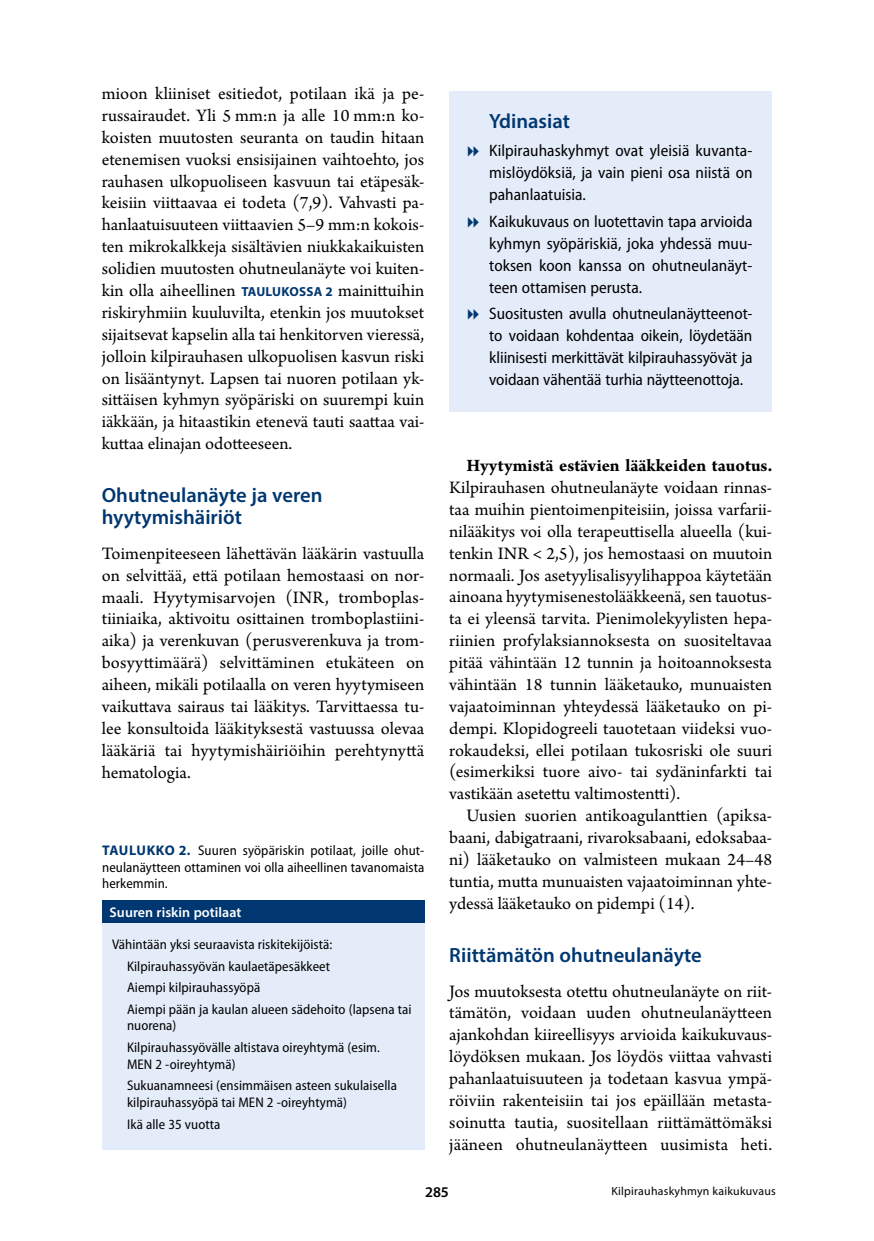
<style>
.page{position:relative;width:874px;height:1241px;background:#fff}
.page>*{position:absolute;margin:0;border:0;box-sizing:border-box;transform-origin:0 0}
.t1{font:600 20.65px/21.9px "Myriad Pro";color:#003770}
.t2{font:18.38px/21.9px "Arno Pro";color:#000;text-align:justify}
.t3{font:700 18.38px "Arno Pro";letter-spacing:.005em;color:#000}
.t4{font:semi-condensed 16.62px/21.9px "Myriad Pro";color:#000;text-align:justify}
.t5{font:600 14.88px "Myriad Pro";color:#000}
.t6{font:semi-condensed 14px/21.5px "Myriad Pro";letter-spacing:.005em;color:#000}
.t7{font:600 14px "Myriad Pro";letter-spacing:.005em;color:#fff}
.t8{font:11.9px "Myriad Pro";letter-spacing:.02em;color:#000}
.s1{font-family:"Myriad Pro";font-weight:700;font-size:13.12px;color:#003770}
.s2{font-weight:700;font-stretch:normal;color:#003770}
</style>
<div class="page">
<div style="left:102px;top:900px;width:322px;height:23px;background:#003770"></div>
<div style="left:102px;top:923px;width:322px;height:226px;background:#e4ecf9"></div>
<div style="left:448px;top:91px;width:323px;height:320px;background:#e4ecf9"></div>
<p class="t2" style="left:102px;top:84px;width:324px">mioon kliiniset esitiedot, potilaan ikä ja pe&shy;russairaudet. Yli 5 mm:n ja alle 10 mm:n ko&shy;koisten muutosten seuranta on taudin hitaan etenemisen vuoksi ensisijainen vaihtoehto, jos rauhasen ulkopuoliseen kasvuun tai etäpesäk&shy;keisiin viittaavaa ei todeta (7,9). Vahvasti pa&shy;hanlaatuisuuteen viittaavien 5–9 mm:n kokois&shy;ten mikrokalkkeja sisältävien niukkakaikuisten solidien muutosten ohutneulanäyte voi kuiten&shy;kin olla aiheellinen <span class="s1">TAULUKOSSA 2</span> mainittuihin riskiryhmiin kuuluvilta, etenkin jos muutokset sijaitsevat kapselin alla tai henkitorven vieressä, jolloin kilpirauhasen ulkopuolisen kasvun riski on lisääntynyt. Lapsen tai nuoren potilaan yk&shy;sittäisen kyhmyn syöpäriski on suurempi kuin iäkkään, ja hitaastikin etenevä tauti saattaa vai&shy;kuttaa elinajan odotteeseen.</p>
<p class="t1" style="left:102px;top:483px;width:222px">Ohutneulanäyte ja veren hyytymishäiriöt</p>
<p class="t2" style="left:102px;top:543px;width:324px">Toimenpiteeseen lähettävän lääkärin vastuulla on selvittää, että potilaan hemostaasi on nor&shy;maali. Hyytymisarvojen (INR, tromboplas&shy;tiiniaika, aktivoitu osittainen tromboplastiini&shy;aika) ja verenkuvan (perusverenkuva ja trom&shy;bosyyttimäärä) selvittäminen etukäteen on aiheen, mikäli potilaalla on veren hyytymiseen vaikuttava sairaus tai lääkitys. Tarvittaessa tu&shy;lee konsultoida lääkityksestä vastuussa olevaa lääkäriä tai hyytymishäiriöihin perehtynyttä hematologia.</p>
<p class="t6" style="left:102px;top:841px;width:323px;line-height:16.6px;text-align:justify"><span class="s2">TAULUKKO 2.</span> Suuren syöpäriskin potilaat, joille ohut&shy;neulanäytteen ottaminen voi olla aiheellinen tavanomaista herkemmin.</p>
<p class="t7" style="left:110px;top:903px;width:133px">Suuren riskin potilaat</p>
<p class="t6" style="left:127px;top:933px;width:286px;text-indent:-15px">Vähintään yksi seuraavista riskitekijöistä:<br>Kilpirauhassyövän kaulaetäpesäkkeet<br>Aiempi kilpirauhassyöpä<br>Aiempi pään ja kaulan alueen sädehoito (lapsena tai</p>
<p class="t6" style="left:127px;top:1014px;width:254px">nuorena)<br>Kilpirauhassyövälle altistava oireyhtymä (esim.</p>
<p class="t6" style="left:127px;top:1052px;width:271px">MEN 2 ‑oireyhtymä)<br>Sukuanamneesi (ensimmäisen asteen sukulaisella</p>
<p class="t6" style="left:127px;top:1091px;width:221px">kilpirauhassyöpä tai MEN 2 ‑oireyhtymä)<br>Ikä alle 35 vuotta</p>
<p class="t1" style="left:489px;top:110px;width:82px">Ydinasiat</p>
<p class="t4" style="left:489px;top:139px;width:265px">Kilpirauhaskyhmyt ovat yleisiä kuvanta&shy;mislöydöksiä, ja vain pieni osa niistä on pahanlaatuisia.</p>
<p class="t4" style="left:489px;top:210px;width:264px">Kaikukuvaus on luotettavin tapa arvioida kyhmyn syöpäriskiä, joka yhdessä muu&shy;toksen koon kanssa on ohutneulanäyt&shy;teen ottamisen perusta.</p>
<p class="t4" style="left:489px;top:302px;width:264px">Suositusten avulla ohutneulanäytteenot&shy;to voidaan kohdentaa oikein, löydetään kliinisesti merkittävät kilpirauhassyövät ja voidaan vähentää turhia näytteenottoja.</p>
<p class="t3" style="left:466px;top:455px;width:307px">Hyytymistä estävien lääkkeiden tauotus.</p>
<p class="t2" style="left:449px;top:477px;width:324px">Kilpirauhasen ohutneulanäyte voidaan rinnas&shy;taa muihin pientoimenpiteisiin, joissa varfarii&shy;nilääkitys voi olla terapeuttisella alueella (kui&shy;tenkin INR &lt; 2,5), jos hemostaasi on muutoin normaali. Jos asetyylisalisyylihappoa käytetään ainoana hyytymisenestolääkkeenä, sen tauotus&shy;ta ei yleensä tarvita. Pienimolekyylisten hepa&shy;riinien profylaksiannoksesta on suositeltavaa pitää vähintään 12 tunnin ja hoitoannoksesta vähintään 18 tunnin lääketauko, munuaisten vajaatoiminnan yhteydessä lääketauko on pi&shy;dempi. Klopidogreeli tauotetaan viideksi vuo&shy;rokaudeksi, ellei potilaan tukosriski ole suuri (esimerkiksi tuore aivo- tai sydäninfarkti tai vastikään asetettu valtimostentti).</p>
<p class="t2" style="left:449px;top:805px;width:324px;text-indent:17px">Uusien suorien antikoagulanttien (apiksa&shy;baani, dabigatraani, rivaroksabaani, edoksabaa&shy;ni) lääketauko on valmisteen mukaan 24–48 tuntia, mutta munuaisten vajaatoiminnan yhte&shy;ydessä lääketauko on pidempi (14).</p>
<p class="t1" style="left:449px;top:942px;width:254px">Riittämätön ohutneulanäyte</p>
<p class="t2" style="left:449px;top:980px;width:324px">Jos muutoksesta otettu ohutneulanäyte on riit&shy;tämätön, voidaan uuden ohutneulanäytteen ajankohdan kiireellisyys arvioida kaikukuvaus&shy;löydöksen mukaan. Jos löydös viittaa vahvasti pahanlaatuisuuteen ja todetaan kasvua ympä&shy;röiviin rakenteisiin tai jos epäillään metasta&shy;soinutta tautia, suositellaan riittämättömäksi jääneen ohutneulanäytteen uusimista heti.</p>
<p class="t5" style="left:425px;top:1182px;width:25px">285</p>
<p class="t8" style="left:611px;top:1183px;width:166px">Kilpirauhaskyhmyn kaikukuvaus</p>
</div>
